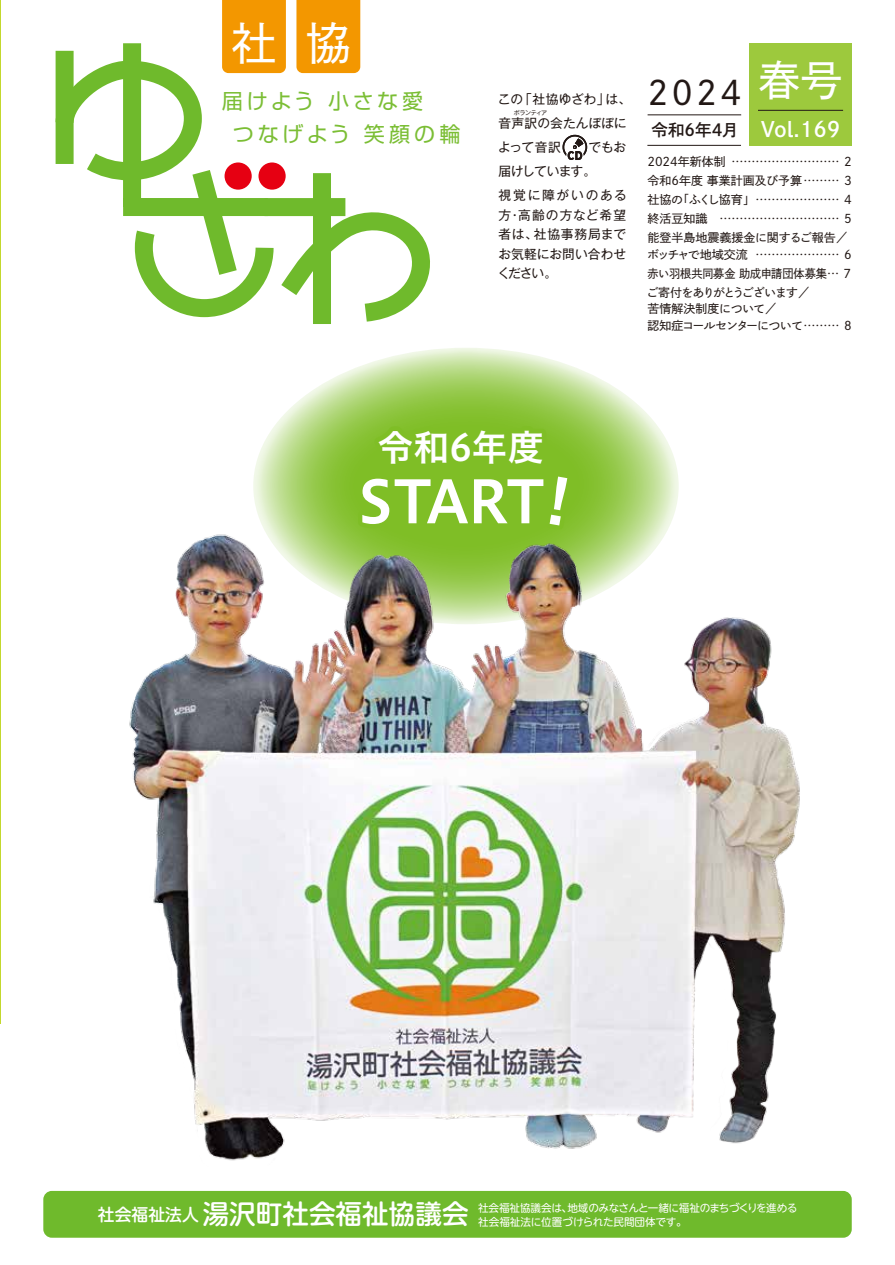
<style>
.page{position:relative;width:895px;height:1265px;background:#fff}
.page>*{position:absolute;margin:0;border:0;box-sizing:border-box;transform-origin:0 0}
.t1{font:58.5px "Hiragino UD Sans Std N W6";letter-spacing:-.035em;color:#fff}
.t2{font:45px "P Shuei Go Gin Std N M";color:#fff}
.t3{font:42px "P Shuei Go Kin Std N M";color:#fff}
.t4{font:36.15px "Hiragino UD Sans Std N W6";color:#fff}
.t5{font:33px "P Shuei Go Kin Std N M";color:#221815}
.t6{font:500 26.55px "UD Shin M Go Pr 6";color:#fff}
.t7{font:21px/33px "Shin Go Pr 6 N";letter-spacing:.175em;color:#7bbe35}
.t8{font:21px "P Shuei Go Kin Std N B";color:#fff}
.t9{font:16.5px "P Shuei Go Kin Std N B";color:#221815}
.t10{font:12.75px/24px "Gothic MB101 Pr 6 N";letter-spacing:.005em;color:#221815}
.t11{font:12px/19.2px "P Shuei Go Gin Std N M";letter-spacing:-.005em;color:#221815;text-align:justify}
.t12{font:12px/16.5px "P Shuei Go Gin Std N M";letter-spacing:-.045em;color:#221815}
.t13{font:10.65px/13.8px "UD Shin M Go Pr 6";letter-spacing:-.025em;color:#fff}
.t14{font:6px "Gothic MB101 Pr 6 N";letter-spacing:-.09em;color:#221815}
.s1{font-size:16.8px}
</style>
<div class="page">
<hr style="left:0;top:0;width:1px;height:1023px;background:#c3d82d">
<svg style="left:253px;top:348px;width:425px;height:276px;background:#b8db88"></svg>
<img style="left:129px;top:526px;width:671px;height:635px">
<div style="left:43px;top:1190px;width:808px;height:47px;background:#6fba2c;border-radius:9px"></div>
<hr style="left:647px;top:115px;width:94px;height:1px;background:#221815">
<hr style="left:647px;top:145px;width:94px;height:1px;background:#221815">
<div style="left:749px;top:43px;width:102px;height:102px;background:#9dc93d"></div>
<hr style="left:758px;top:110px;width:85px;height:1px;background:#221815">
<svg style="left:55px;top:0;width:375px;height:324px"></svg>
<div style="left:224px;top:162px;width:28px;height:28px;background:#e60012;border-radius:50%"></div>
<div style="left:258px;top:162px;width:27px;height:28px;background:#e60012;border-radius:50%"></div>
<svg style="left:562px;top:134px;width:26px;height:26px"></svg>
<svg style="left:351px;top:386px;width:226px;height:149px;background:#85c030"></svg>
<h2 class="t2" style="left:231px;top:13px;width:121px">社 協</h2>
<h3 class="t7" style="left:233px;top:83px;width:229px;text-indent:-11px">届けよう 小さな愛<br>つなげよう 笑顔の輪</h3>
<h3 class="t5" style="left:647px;top:71px;width:95px">2024</h3>
<h3 class="t3" style="left:758px;top:51px;width:85px">春号</h3>
<h3 class="t8" style="left:760px;top:115px;width:81px">Vol.169</h3>
<p class="t11" style="left:647px;top:151px;width:206px">2024年新体制 ……………………… 2令和6年度 事業計画及び予算……… 3社協の「ふくし協育」………………… 4終活豆知識 ………………………… 5能登半島地震義援金に関するご報告／</p>
<p class="t11" style="left:646px;top:244px;width:207px">ボッチャで地域交流 ………………… 6赤い羽根共同募金 助成申請団体募集… 7ご寄付をありがとうございます／</p>
<p class="t12" style="left:647px;top:300px;width:206px">苦情解決制度について／<br>認知症コールセンターについて……… 8</p>
<p class="t10" style="left:497px;top:87px;width:135px">この「社協ゆざわ」は、音声訳の会たんぽぽによって音訳　　でもお届けしています。<br>視覚に障がいのある</p>
<p class="t10" style="left:497px;top:204px;width:130px;line-height:19.5px;text-align:justify">方・高齢の方など希望者は、社協事務局までお気軽にお問い合わせください。</p>
<p class="t14" style="left:514px;top:108px;width:35px">ボランティア</p>
<h3 class="t9" style="left:651px;top:119px;width:89px">令和6年4月</h3>
<h3 class="t4" style="left:377px;top:419px;width:168px">令和6年度</h3>
<h1 class="t1" style="left:358px;top:456px;width:189px">START</h1>
<h3 class="t6" style="left:98px;top:1191px;width:372px"><span class="s1">社会福祉法人</span>湯沢町社会福祉協議会</h3>
<p class="t13" style="left:478px;top:1200px;width:321px">社会福祉協議会は、地域のみなさんと一緒に福祉のまちづくりを進める社会福祉法に位置づけられた民間団体です。</p>
</div>
